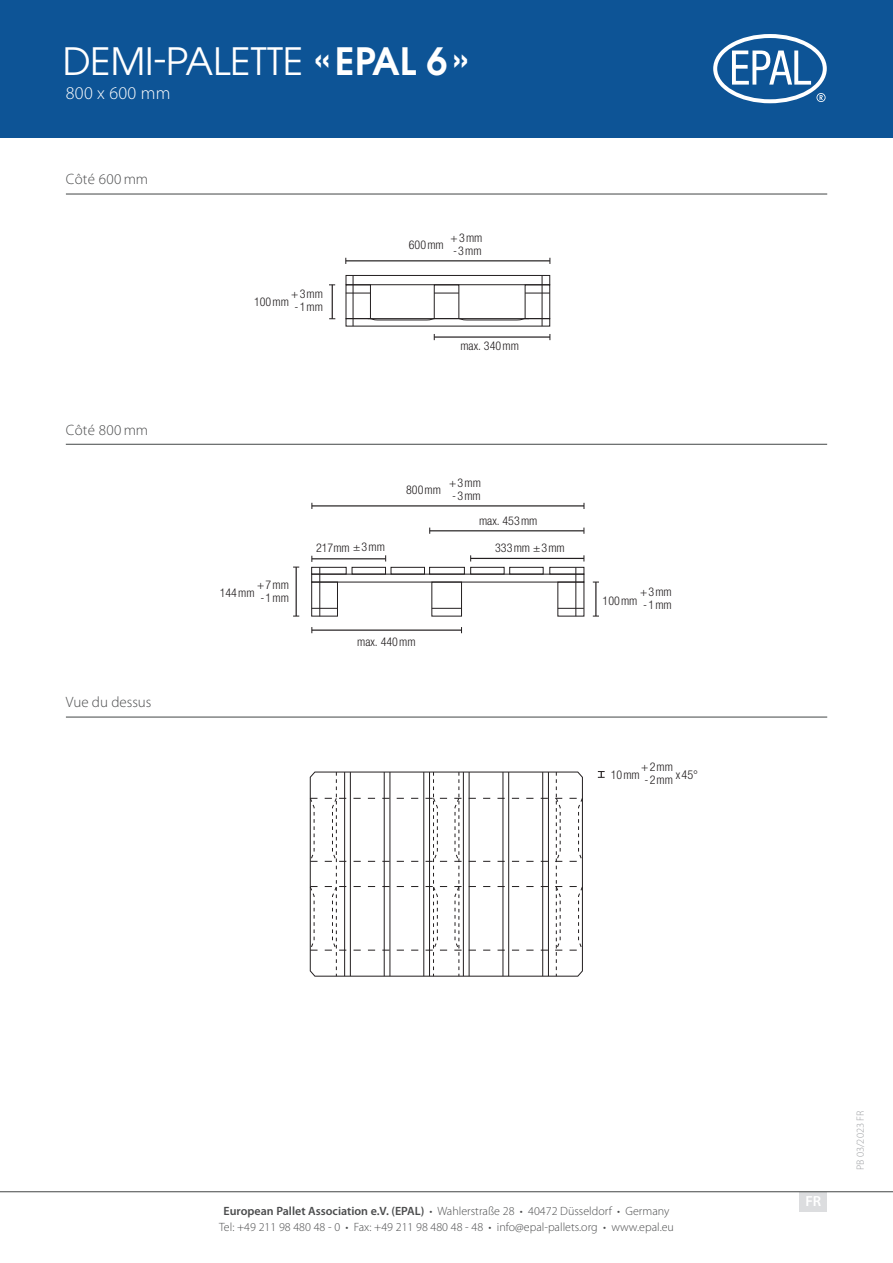
<style>
.page{position:relative;width:893px;height:1263px;background:#fff}
.page>*{position:absolute;margin:0;border:0;box-sizing:border-box;transform-origin:0 0}
.t1{font:37.5px "ITC Avant Garde W1 G";color:#fff}
.t2{font:300 18px "Myriad Pro";letter-spacing:.015em;color:#fff}
.t3{font:300 15px "Myriad Pro";letter-spacing:.005em;color:#4b4c4d}
.t4{font:600 14.7px "Myriad Pro";color:#fff}
.t5{font:300 12px/15.6px "Myriad Pro";color:#4b4c4d;text-align:center}
.t6{font:300 condensed 12px/13.2px "Helvetica Neue";color:#231f20}
.t7{font:300 10.5px "Myriad Pro";color:#9d9fa2}
.s1{font-weight:600}
</style>
<div class="page">
<div style="left:0;top:0;width:893px;height:137px;background:#0d5496"></div>
<svg style="left:713px;top:34px;width:114px;height:69px"></svg>
<div style="left:800px;top:1192px;width:27px;height:19px;background:#dcdddf"></div>
<hr style="left:0;top:1191px;width:893px;height:1px;background:#434646">
<hr style="left:66px;top:194px;width:761px;height:1px;background:#434646">
<hr style="left:66px;top:444px;width:761px;height:1px;background:#434646">
<hr style="left:66px;top:717px;width:761px;height:1px;background:#434646">
<svg style="left:598px;top:771px;width:7px;height:7px"></svg>
<svg style="left:310px;top:771px;width:273px;height:206px"></svg>
<div style="left:434px;top:285px;width:25px;height:34px;border:1px solid #231f20"></div>
<hr style="left:353px;top:275px;width:1px;height:51px;background:#231f20">
<hr style="left:542px;top:275px;width:1px;height:51px;background:#231f20">
<hr style="left:346px;top:260px;width:204px;height:1px;background:#231f20">
<hr style="left:434px;top:336px;width:116px;height:2px;background:#231f20">
<div style="left:346px;top:275px;width:204px;height:10px;border:1px solid #231f20"></div>
<svg style="left:345px;top:318px;width:205px;height:9px"></svg>
<hr style="left:368px;top:318px;width:67px;height:1px;background:#231f20">
<hr style="left:459px;top:318px;width:70px;height:1px;background:#231f20">
<hr style="left:332px;top:285px;width:1px;height:34px;background:#231f20">
<div style="left:525px;top:285px;width:25px;height:34px;border:1px solid #231f20"></div>
<div style="left:346px;top:285px;width:25px;height:34px;border:1px solid #231f20"></div>
<svg style="left:346px;top:293px;width:24px;height:1px"></svg>
<svg style="left:434px;top:293px;width:25px;height:1px"></svg>
<svg style="left:525px;top:293px;width:25px;height:1px"></svg>
<svg style="left:434px;top:608px;width:26px;height:1px"></svg>
<hr style="left:319px;top:567px;width:1px;height:49px;background:#231f20">
<hr style="left:312px;top:505px;width:272px;height:1px;background:#231f20">
<hr style="left:471px;top:558px;width:113px;height:1px;background:#231f20">
<hr style="left:312px;top:629px;width:149px;height:2px;background:#231f20">
<hr style="left:595px;top:582px;width:1px;height:34px;background:#231f20">
<div style="left:549px;top:567px;width:35px;height:7px;border:1px solid #231f20"></div>
<div style="left:311px;top:574px;width:273px;height:8px;border:1px solid #231f20"></div>
<div style="left:311px;top:567px;width:35px;height:7px;border:1px solid #231f20"></div>
<svg style="left:558px;top:608px;width:26px;height:1px"></svg>
<hr style="left:576px;top:567px;width:1px;height:49px;background:#231f20">
<div style="left:470px;top:567px;width:34px;height:7px;border:1px solid #231f20"></div>
<div style="left:429px;top:567px;width:36px;height:7px;border:1px solid #231f20"></div>
<div style="left:432px;top:582px;width:30px;height:34px;border:1px solid #231f20"></div>
<div style="left:311px;top:582px;width:27px;height:34px;border:1px solid #231f20"></div>
<svg style="left:312px;top:608px;width:25px;height:1px"></svg>
<hr style="left:312px;top:558px;width:74px;height:1px;background:#231f20">
<hr style="left:296px;top:567px;width:1px;height:49px;background:#231f20">
<hr style="left:430px;top:530px;width:154px;height:1px;background:#231f20">
<div style="left:391px;top:567px;width:34px;height:7px;border:1px solid #231f20"></div>
<div style="left:352px;top:567px;width:34px;height:7px;border:1px solid #231f20"></div>
<div style="left:509px;top:567px;width:34px;height:7px;border:1px solid #231f20"></div>
<p class="t1" style="left:63px;top:38px;width:408px">DEMI-PALETTE <span class="s1">«EPAL 6»</span></p>
<p class="t2" style="left:66px;top:82px;width:106px">800 x 600 mm</p>
<p class="t3" style="left:66px;top:170px;width:84px">Côté 600 mm</p>
<p class="t3" style="left:66px;top:420px;width:84px">Côté 800 mm</p>
<p class="t3" style="left:66px;top:693px;width:87px">Vue du dessus</p>
<p class="t6" style="left:254px;top:295px;width:36px">100mm</p>
<p class="t6" style="left:291px;top:287px;width:33px">+3mm -1mm</p>
<p class="t6" style="left:409px;top:238px;width:36px">600mm</p>
<p class="t6" style="left:451px;top:231px;width:33px">+3mm -3mm</p>
<p class="t6" style="left:460px;top:339px;width:60px">max. 340mm</p>
<p class="t6" style="left:220px;top:586px;width:36px">144mm</p>
<p class="t6" style="left:257px;top:578px;width:33px">+7mm -1mm</p>
<p class="t6" style="left:316px;top:541px;width:70px">217mm ±3mm</p>
<p class="t6" style="left:406px;top:483px;width:36px">800mm</p>
<p class="t6" style="left:449px;top:476px;width:33px">+3mm -3mm</p>
<p class="t6" style="left:479px;top:514px;width:60px">max. 453mm</p>
<p class="t6" style="left:495px;top:541px;width:71px">333mm ±3mm</p>
<p class="t6" style="left:357px;top:635px;width:60px">max. 440mm</p>
<p class="t6" style="left:603px;top:594px;width:36px">100mm</p>
<p class="t6" style="left:640px;top:585px;width:33px">+3mm -1mm</p>
<p class="t6" style="left:611px;top:768px;width:31px">10mm</p>
<p class="t6" style="left:641px;top:760px;width:58px">+2mm -2mm <sup>x45°</sup></p>
<p class="t5" style="left:219px;top:1203px;width:456px"><span class="s1">European Pallet Association e.V. (EPAL)</span> • Wahlerstraße 28 • 40472 Düsseldorf • Germany<br>Tel: +49 211 98 480 48 - 0 • Fax: +49 211 98 480 48 - 48 • info@epal-pallets.org • www.epal.eu</p>
<p class="t4" style="left:805px;top:1192px;width:17px">FR</p>
<p class="t7" style="left:854px;top:1170px;width:61px;rotate:-90deg">PB 03/2023 FR</p>
</div>
